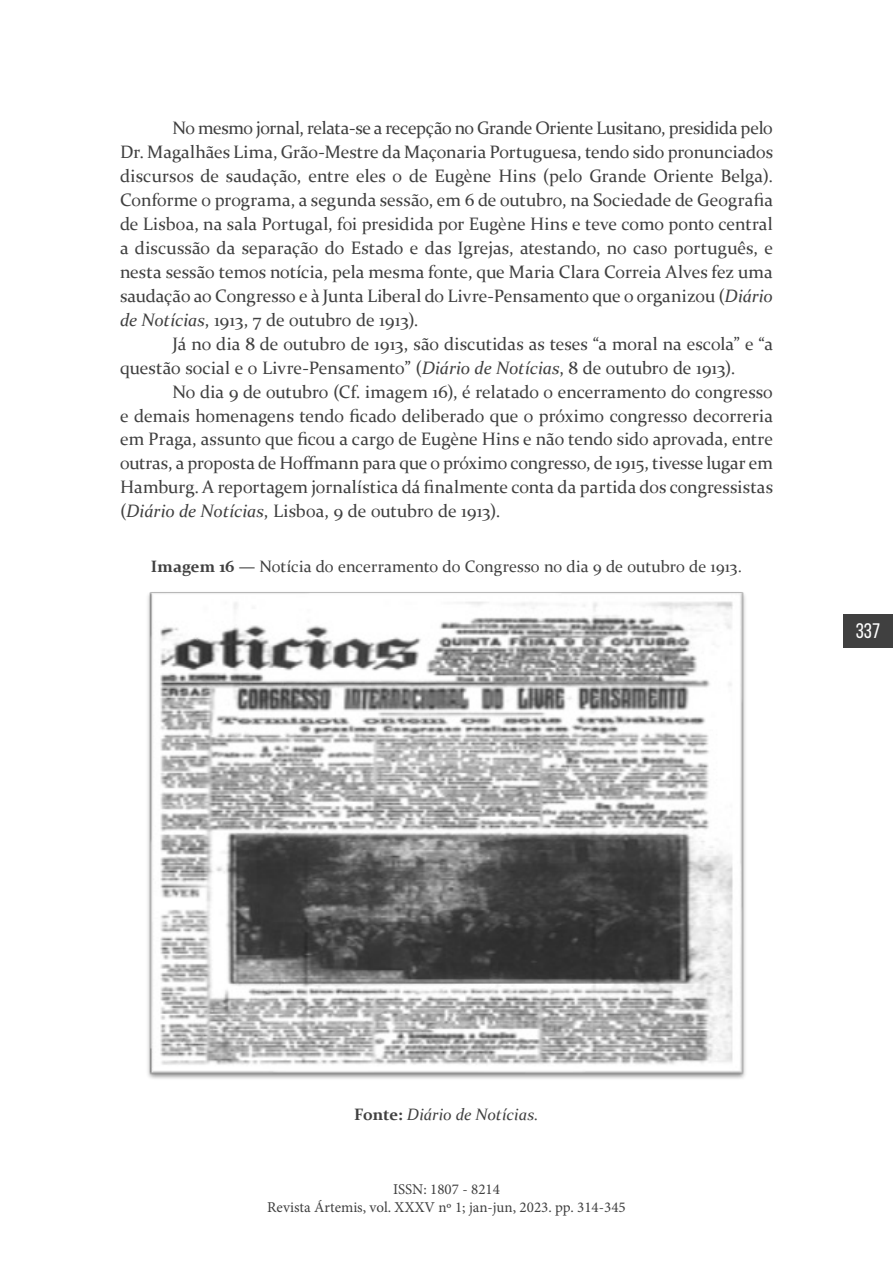
<style>
.page{position:relative;width:893px;height:1263px;background:#fff}
.page>*{position:absolute;margin:0;border:0;box-sizing:border-box;transform-origin:0 0}
.t1{font:21px "Bebas Neue";color:#fff}
.t2{font:18px/24px "Constantia";color:#404040;text-align:justify}
.t3{font:16.5px "Constantia";color:#404040}
.t4{font:italic 16.5px "Constantia";letter-spacing:-.005em;color:#404040}
.t5{font:15px/18px "Minion Pro";color:#404040;text-align:center}
.s1{font-style:italic}
.s2{font-weight:700}
.s3{font-weight:700;font-style:normal}
</style>
<div class="page">
<div style="left:843px;top:615px;width:50px;height:33px;background:#404040"></div>
<img style="left:147px;top:592px;width:599px;height:487px">
<p class="t2" style="left:120px;top:115px;width:654px;text-indent:53px">No mesmo jornal, relata-se a recepção no Grande Oriente Lusitano, presidida pelo Dr. Magalhães Lima, Grão-Mestre da Maçonaria Portuguesa, tendo sido pronunciados discursos de saudação, entre eles o de Eugène Hins (pelo Grande Oriente Belga).<br>Conforme o programa, a segunda sessão, em 6 de outubro, na Sociedade de Geografia de Lisboa, na sala Portugal, foi presidida por Eugène Hins e teve como ponto central a discussão da separação do Estado e das Igrejas, atestando, no caso português, e nesta sessão temos notícia, pela mesma fonte, que Maria Clara Correia Alves fez uma saudação ao Congresso e à Junta Liberal do Livre-Pensamento que o organizou (<span class="s1">Diário de Notícias</span>, 1913, 7 de outubro de 1913).</p>
<p class="t2" style="left:120px;top:331px;width:654px;text-indent:53px">Já no dia 8 de outubro de 1913, são discutidas as teses “a moral na escola” e “a questão social e o Livre-Pensamento” (<span class="s1">Diário de Notícias</span>, 8 de outubro de 1913).</p>
<p class="t2" style="left:120px;top:379px;width:654px;text-indent:53px">No dia 9 de outubro (Cf. imagem 16), é relatado o encerramento do congresso e demais homenagens tendo ficado deliberado que o próximo congresso decorreria em Praga, assunto que ficou a cargo de Eugène Hins e não tendo sido aprovada, entre outras, a proposta de Hoffmann para que o próximo congresso, de 1915, tivesse lugar em Hamburg. A reportagem jornalística dá finalmente conta da partida dos congressistas (<span class="s1">Diário de Notícias</span>, Lisboa, 9 de outubro de 1913).</p>
<p class="t3" style="left:151px;top:555px;width:593px"><span class="s2">Imagem 16</span> — Notícia do encerramento do Congresso no dia 9 de outubro de 1913.</p>
<p class="t1" style="left:856px;top:620px;width:26px">337</p>
<p class="t4" style="left:354px;top:1103px;width:186px"><span class="s3">Fonte:</span> Diário de Notícias.</p>
<p class="t5" style="left:267px;top:1181px;width:360px">ISSN: 1807 - 8214<br>Revista Ártemis, vol. XXXV nº 1; jan-jun, 2023. pp. 314-345</p>
</div>
